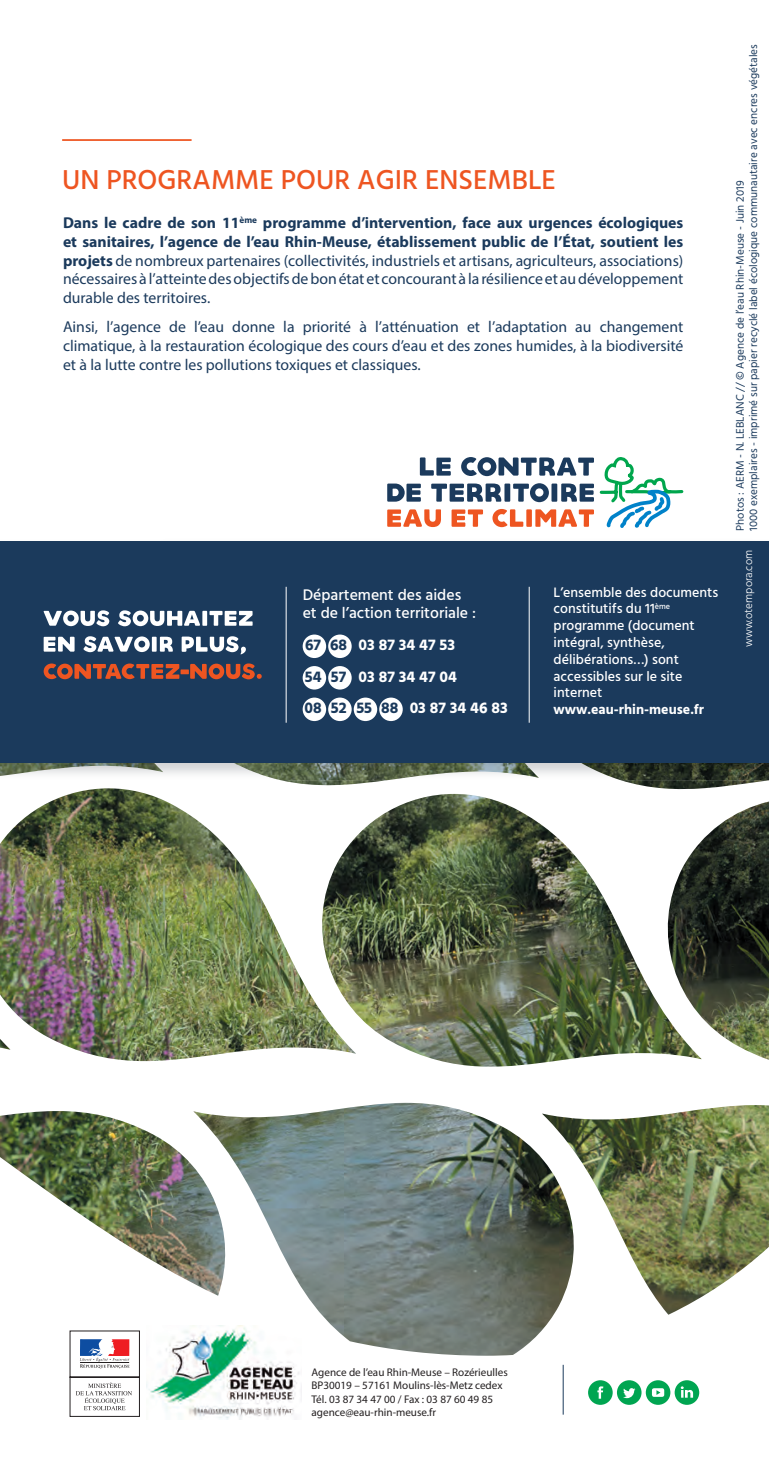
<style>
.page{position:relative;width:769px;height:1474px;background:#fff}
.page>*{position:absolute;margin:0;border:0;box-sizing:border-box;transform-origin:0 0}
.t1{font:500 28px "Hind";color:#ee5521}
.t2{font:15.75px/18.9px "Myriad Pro";color:#1b3a5c;text-align:justify}
.t3{font:700 15.75px/31.5px "Hind";color:#fff}
.t4{font:500 15.75px/18.9px "Hind";color:#fff}
.t5{font:500 14px/16.8px "Hind";color:#fff}
.t6{font:700 14px "Hind";color:#fff}
.t7{font:11.2px/13.5px "Hind";color:#1b3a5c}
.t8{font:11.2px/13.3px "Myriad Pro";color:#231f20}
.t9{font:300 11.2px "Hind";color:#fff}
.s1{font-weight:700}
.s2{color:#1b3a5c}
</style>
<div class="page">
<img style="left:244px;top:1102px;width:298px;height:246px">
<img style="left:542px;top:1105px;width:227px;height:209px">
<svg style="left:386px;top:1348px;width:137px;height:7px"></svg>
<svg style="left:69px;top:1117px;width:175px;height:238px"></svg>
<img style="left:0;top:1111px;width:239px;height:184px">
<img style="left:702px;top:801px;width:67px;height:258px">
<img style="left:262px;top:900px;width:41px;height:149px">
<img style="left:303px;top:794px;width:399px;height:273px">
<svg style="left:495px;top:789px;width:207px;height:9px"></svg>
<img style="left:620px;top:780px;width:149px;height:9px">
<hr style="left:563px;top:1364px;width:1px;height:50px;background:#1b3a5c">
<div style="left:617px;top:1380px;width:24px;height:24px;background:#00a551;border-radius:50%"></div>
<svg style="left:623px;top:1388px;width:12px;height:10px"></svg>
<div style="left:588px;top:1380px;width:25px;height:24px;background:#00a551;border-radius:50%"></div>
<svg style="left:597px;top:1386px;width:6px;height:12px"></svg>
<div style="left:646px;top:1380px;width:24px;height:24px;background:#00a551;border-radius:50%"></div>
<svg style="left:652px;top:1388px;width:12px;height:8px"></svg>
<div style="left:675px;top:1380px;width:24px;height:24px;background:#00a551;border-radius:50%"></div>
<svg style="left:681px;top:1386px;width:12px;height:11px"></svg>
<img style="left:147px;top:1325px;width:155px;height:94px">
<svg style="left:70px;top:1330px;width:70px;height:86px"></svg>
<img style="left:262px;top:763px;width:251px;height:17px">
<img style="left:513px;top:763px;width:256px;height:17px">
<div style="left:0;top:541px;width:769px;height:222px;background:#1b3a5c"></div>
<div style="left:303px;top:634px;width:23px;height:24px;background:#fff;border-radius:50%"></div>
<div style="left:328px;top:634px;width:24px;height:24px;background:#fff;border-radius:50%"></div>
<div style="left:303px;top:666px;width:23px;height:23px;background:#fff;border-radius:50%"></div>
<div style="left:328px;top:666px;width:24px;height:23px;background:#fff;border-radius:50%"></div>
<div style="left:303px;top:697px;width:23px;height:24px;background:#fff;border-radius:50%"></div>
<div style="left:328px;top:697px;width:24px;height:24px;background:#fff;border-radius:50%"></div>
<div style="left:354px;top:697px;width:23px;height:24px;background:#fff;border-radius:50%"></div>
<div style="left:379px;top:697px;width:24px;height:24px;background:#fff;border-radius:50%"></div>
<hr style="left:529px;top:587px;width:1px;height:135px;background:#fff">
<hr style="left:286px;top:587px;width:1px;height:135px;background:#fff">
<img style="left:0;top:610px;width:262px;height:452px">
<svg style="left:387px;top:457px;width:297px;height:71px"></svg>
<hr style="left:62px;top:139px;width:130px;height:2px;background:#ee5521">
<h1 class="t1" style="left:62px;top:161px;width:495px">UN PROGRAMME POUR AGIR ENSEMBLE</h1>
<p class="t2" style="left:63px;top:213px;width:622px"><span class="s1">Dans le cadre de son 11</span><sup>ème</sup> <span class="s1">programme d’intervention, face aux urgences écologiques et sanitaires, l’agence de l’eau Rhin-Meuse, établissement public de l’État, soutient les projets</span> de nombreux partenaires (collectivités, industriels et artisans, agriculteurs, associations) nécessaires à l’atteinte des objectifs de bon état et concourant à la résilience et au développement durable des territoires.</p>
<p class="t2" style="left:63px;top:317px;width:622px">Ainsi, l’agence de l’eau donne la priorité à l’atténuation et l’adaptation au changement climatique, à la restauration écologique des cours d’eau et des zones humides, à la biodiversité et à la lutte contre les pollutions toxiques et classiques.</p>
<p class="t4" style="left:303px;top:585px;width:175px">Département des aides et de l’action territoriale :</p>
<p class="t3" style="left:305px;top:629px;width:205px"><span class="s2">67 68</span> 03 87 34 47 53<br><span class="s2">54 57</span> 03 87 34 47 04<br><span class="s2">08 52 55 88</span> 03 87 34 46 83</p>
<p class="t5" style="left:554px;top:584px;width:166px">L’ensemble des documents constitutifs du 11<sup>ème </sup>programme (document intégral, synthèse, délibérations…) sont accessibles sur le site internet</p>
<p class="t6" style="left:554px;top:701px;width:152px">www.eau-rhin-meuse.fr</p>
<p class="t7" style="left:734px;top:531px;width:488px;rotate:-90deg">Photos : AERM - N. LEBLANC // © Agence de l’eau Rhin-Meuse - Juin 2019<br>1000 exemplaires - imprimé sur papier recyclé label écologique communautaire avec encres végétales</p>
<p class="t9" style="left:741px;top:647px;width:99px;rotate:-90deg">www.otempora.com</p>
<p class="t8" style="left:312px;top:1365px;width:198px">Agence de l’eau Rhin-Meuse – Rozérieulles BP30019 – 57161 Moulins-lès-Metz cedex Tél. 03 87 34 47 00 / Fax : 03 87 60 49 85 agence@eau-rhin-meuse.fr</p>
</div>
